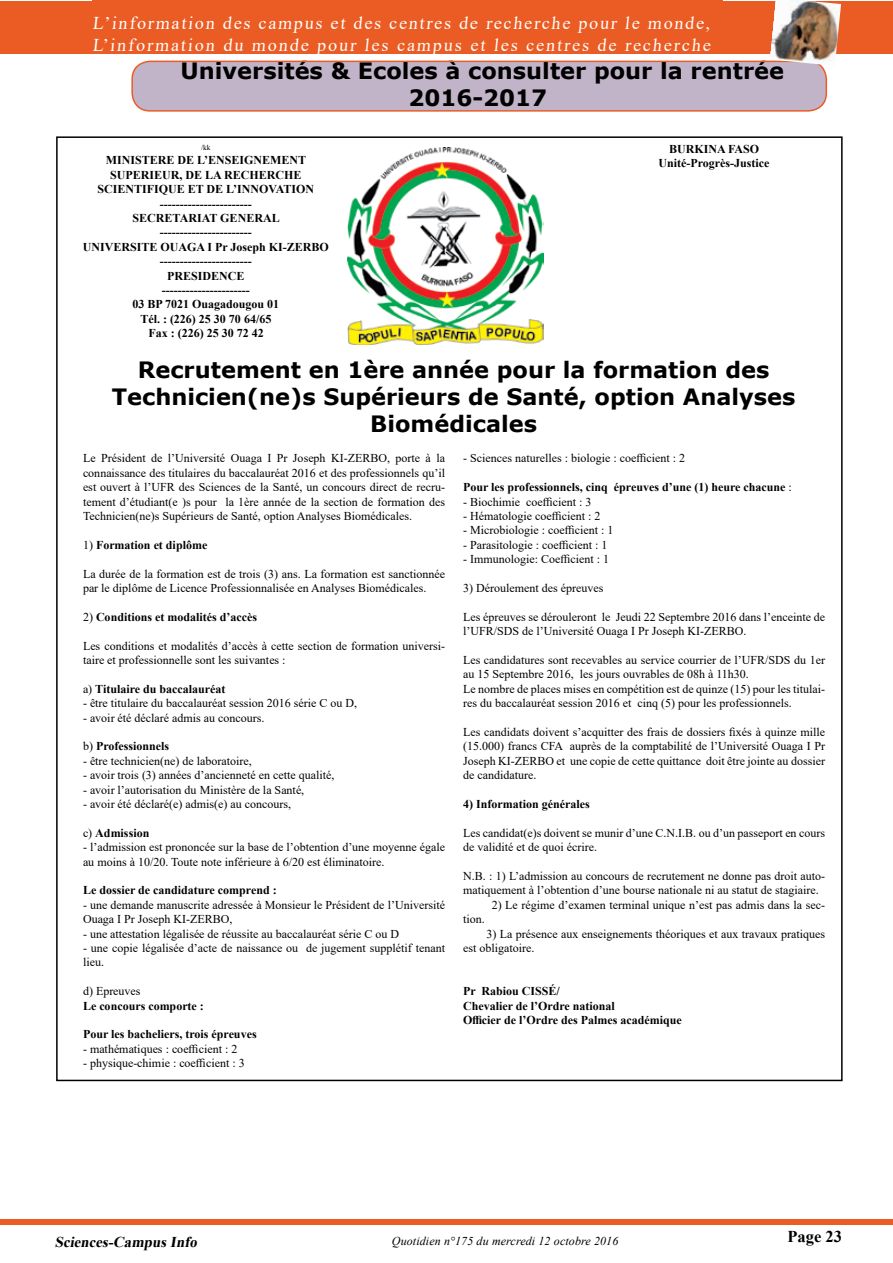
<style>
.page{position:relative;width:893px;height:1263px;background:#fff}
.page>*{position:absolute;margin:0;border:0;box-sizing:border-box;transform-origin:0 0}
.t1{font:700 22.5px/27px "Verdana";color:#000;text-align:center}
.t2{font:18px/21.6px "Times New Roman";letter-spacing:.105em;color:#fff}
.t3{font:700 16.5px "Times New Roman";color:#000}
.t4{font:italic 700 15px "Times New Roman";color:#000}
.t5{font:12px/14.4px "Times New Roman";color:#000}
.t6{font:700 12px/14.4px "Times New Roman";color:#000;text-align:center}
.t7{font:italic 12px "Times New Roman";letter-spacing:.01em;color:#000}
.t8{font:7.5px "Times New Roman";color:#000}
.s1{font-weight:400}
</style>
<div class="page">
<div style="left:0;top:1219px;width:893px;height:6px;background:#ea5c24"></div>
<div style="left:132px;top:61px;width:694px;height:50px;background:#c2b4c8;border-radius:18px"></div>
<div style="left:131px;top:61px;width:696px;height:51px;border:2px solid #ea5c24;border-radius:18px"></div>
<img style="left:348px;top:147px;width:195px;height:197px">
<div style="left:0;top:1px;width:893px;height:52px;background:#ea5c24"></div>
<div style="left:92px;top:0;width:631px;height:51px;background:#ea5c24"></div>
<img style="left:770px;top:0;width:71px;height:66px">
<h2 class="t2" style="left:92px;top:12px;width:622px">L’information des campus et des centres de recherche pour le monde,<br>L’information du monde pour les campus et les centres de recherche</h2>
<h1 class="t1" style="left:181px;top:57px;width:605px">Universités &amp; Ecoles à consulter pour la rentrée<br>2016-2017</h1>
<p class="t8" style="left:201px;top:142px;width:11px">/kk</p>
<p class="t6" style="left:83px;top:153px;width:248px">MINISTERE DE L’ENSEIGNEMENT<br>SUPERIEUR, DE LA RECHERCHE<br>SCIENTIFIQUE ET DE L’INNOVATION -----------------------<br>SECRETARIAT GENERAL<br>-----------------------<br>UNIVERSITE OUAGA I Pr Joseph KI-ZERBO -----------------------<br>PRESIDENCE<br>----------------------<br>03 BP 7021 Ouagadougou 01<br>Tél. : (226) 25 30 70 64/65<br>Fax : (226) 25 30 72 42</p>
<p class="t6" style="left:658px;top:141px;width:113px">BURKINA FASO<br>Unité-Progrès-Justice</p>
<h1 class="t1" style="left:112px;top:355px;width:685px">Recrutement en 1ère année pour la formation des<br>Technicien(ne)s Supérieurs de Santé, option Analyses<br>Biomédicales</h1>
<p class="t5" style="left:83px;top:451px;width:364px;text-align:justify">Le Président de l’Université Ouaga I Pr Joseph KI-ZERBO, porte à la connaissance des titulaires du baccalauréat 2016 et des professionnels qu’il est ouvert à l’UFR des Sciences de la Santé, un concours direct de recru&shy;tement d’étudiant(e )s pour la 1ère année de la section de formation des Technicien(ne)s Supérieurs de Santé, option Analyses Biomédicales.</p>
<p class="t6" style="left:83px;top:537px;width:126px"><span class="s1">1)</span> Formation et diplôme</p>
<p class="t5" style="left:83px;top:566px;width:364px">La durée de la formation est de trois (3) ans. La formation est sanctionnée par le diplôme de Licence Professionnalisée en Analyses Biomédicales.</p>
<p class="t6" style="left:83px;top:609px;width:175px"><span class="s1">2)</span> Conditions et modalités d’accès</p>
<p class="t5" style="left:83px;top:638px;width:364px">Les conditions et modalités d’accès à cette section de formation universi&shy;taire et professionnelle sont les suivantes :</p>
<p class="t6" style="left:83px;top:681px;width:144px"><span class="s1">a)</span> Titulaire du baccalauréat</p>
<p class="t5" style="left:83px;top:695px;width:276px">- être titulaire du baccalauréat session 2016 série C ou D,</p>
<p class="t5" style="left:83px;top:710px;width:183px">- avoir été déclaré admis au concours.</p>
<p class="t6" style="left:83px;top:739px;width:88px"><span class="s1">b)</span> Professionnels</p>
<p class="t5" style="left:83px;top:753px;width:170px">- être technicien(ne) de laboratoire,</p>
<p class="t5" style="left:83px;top:767px;width:253px">- avoir trois (3) années d’ancienneté en cette qualité,</p>
<p class="t5" style="left:83px;top:782px;width:223px">- avoir l’autorisation du Ministère de la Santé,</p>
<p class="t5" style="left:83px;top:796px;width:210px">- avoir été déclaré(e) admis(e) au concours,</p>
<p class="t6" style="left:83px;top:825px;width:68px"><span class="s1">c)</span> Admission</p>
<p class="t5" style="left:83px;top:839px;width:364px">- l’admission est prononcée sur la base de l’obtention d’une moyenne égale au moins à 10/20. Toute note inférieure à 6/20 est éliminatoire.</p>
<p class="t6" style="left:83px;top:883px;width:195px">Le dossier de candidature comprend :</p>
<p class="t5" style="left:83px;top:897px;width:364px">- une demande manuscrite adressée à Monsieur le Président de l’Université<br>Ouaga I Pr Joseph KI-ZERBO,</p>
<p class="t5" style="left:83px;top:926px;width:318px">- une attestation légalisée de réussite au baccalauréat série C ou D</p>
<p class="t5" style="left:83px;top:940px;width:364px">- une copie légalisée d’acte de naissance ou de jugement supplétif tenant lieu.</p>
<p class="t5" style="left:83px;top:983px;width:59px">d) Epreuves</p>
<p class="t6" style="left:83px;top:998px;width:122px">Le concours comporte :</p>
<p class="t6" style="left:83px;top:1027px;width:175px">Pour les bacheliers, trois épreuves</p>
<p class="t5" style="left:83px;top:1041px;width:156px">- mathématiques : coefficient : 2</p>
<p class="t5" style="left:83px;top:1055px;width:163px">- physique-chimie : coefficient : 3</p>
<p class="t5" style="left:463px;top:451px;width:224px">- Sciences naturelles : biologie : coefficient : 2</p>
<p class="t6" style="left:463px;top:480px;width:330px">Pour les professionnels, cinq épreuves d’une (1) heure chacune <span class="s1">:</span></p>
<p class="t5" style="left:463px;top:494px;width:130px">- Biochimie coefficient : 3</p>
<p class="t5" style="left:463px;top:508px;width:139px">- Hématologie coefficient : 2</p>
<p class="t5" style="left:463px;top:523px;width:152px">- Microbiologie : coefficient : 1</p>
<p class="t5" style="left:463px;top:537px;width:146px">- Parasitologie : coefficient : 1</p>
<p class="t5" style="left:463px;top:551px;width:148px">- Immunologie: Coefficient : 1</p>
<p class="t5" style="left:463px;top:580px;width:142px">3) Déroulement des épreuves</p>
<p class="t5" style="left:463px;top:609px;width:364px">Les épreuves se dérouleront le Jeudi 22 Septembre 2016 dans l’enceinte de l’UFR/SDS de l’Université Ouaga I Pr Joseph KI-ZERBO.</p>
<p class="t5" style="left:463px;top:652px;width:364px">Les candidatures sont recevables au service courrier de l’UFR/SDS du 1er au 15 Septembre 2016, les jours ouvrables de 08h à 11h30.<br>Le nombre de places mises en compétition est de quinze (15) pour les titulai&shy;res du baccalauréat session 2016 et cinq (5) pour les professionnels.</p>
<p class="t5" style="left:463px;top:724px;width:364px;text-align:justify">Les candidats doivent s’acquitter des frais de dossiers fixés à quinze mille (15.000) francs CFA auprès de la comptabilité de l’Université Ouaga I Pr Joseph KI-ZERBO et une copie de cette quittance doit être jointe au dossier de candidature.</p>
<p class="t6" style="left:463px;top:796px;width:128px">4) Information générales</p>
<p class="t5" style="left:463px;top:825px;width:364px">Les candidat(e)s doivent se munir d’une C.N.I.B. ou d’un passeport en cours de validité et de quoi écrire.</p>
<p class="t5" style="left:463px;top:868px;width:364px">N.B. : 1) L’admission au concours de recrutement ne donne pas droit auto&shy;matiquement à l’obtention d’une bourse nationale ni au statut de stagiaire.</p>
<p class="t5" style="left:492px;top:897px;width:335px">2) Le régime d’examen terminal unique n’est pas admis dans la sec-</p>
<p class="t5" style="left:463px;top:911px;width:23px">tion.</p>
<p class="t5" style="left:463px;top:926px;width:364px;text-indent:23px">3) La présence aux enseignements théoriques et aux travaux pratiques est obligatoire.</p>
<p class="t6" style="left:463px;top:984px;width:220px;text-align:left">Pr Rabiou CISSÉ/<br>Chevalier de l’Ordre national<br>Officier de l’Ordre des Palmes académique</p>
<p class="t4" style="left:55px;top:1231px;width:147px">Sciences-CampusInfo</p>
<p class="t7" style="left:392px;top:1232px;width:228px">Quotidien n°175 du mercredi 12 octobre 2016</p>
<h3 class="t3" style="left:787px;top:1225px;width:56px">Page 23</h3>
</div>
